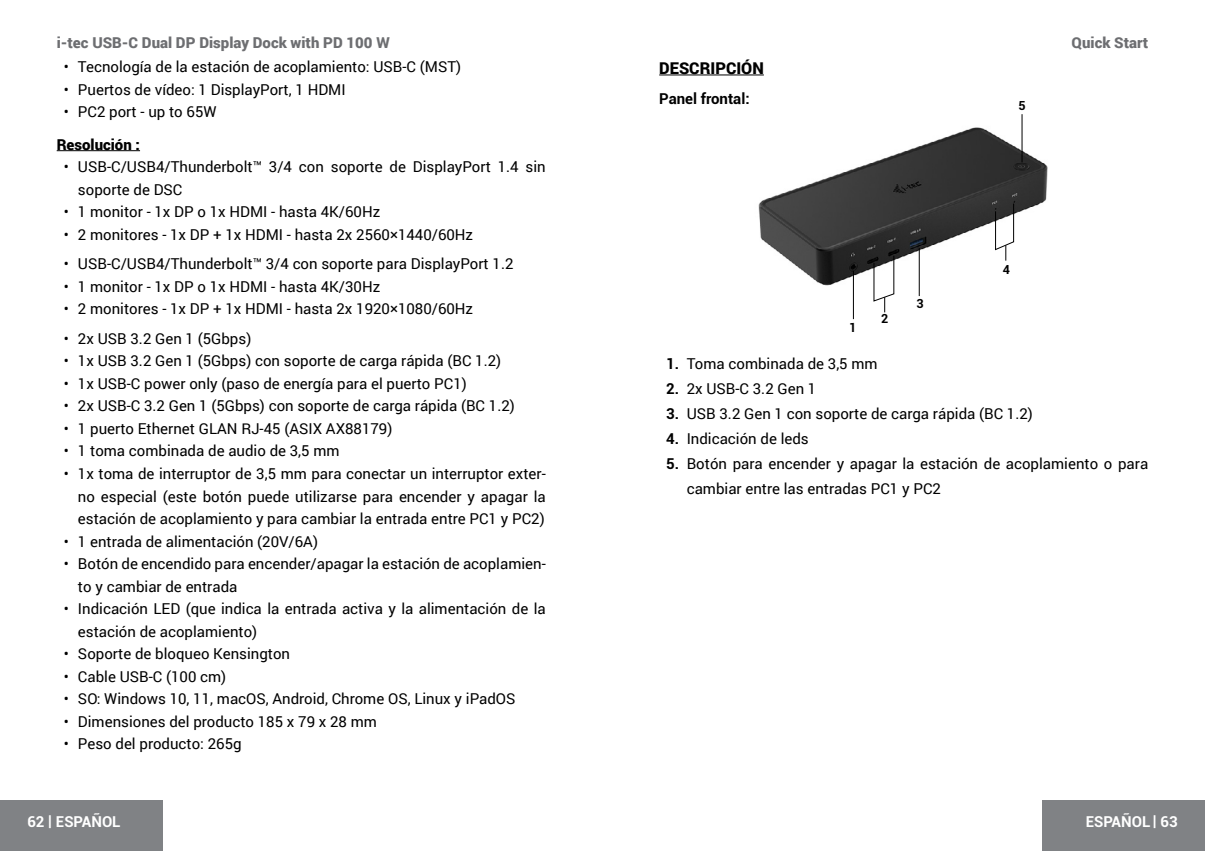
<style>
.page{position:relative;width:1205px;height:851px;background:#fff}
.page>*{position:absolute;margin:0;border:0;box-sizing:border-box;transform-origin:0 0}
.t1{font:900 16.25px "Roboto";color:#000}
.t2{font:15px/22.5px "Roboto";color:#000}
.t3{font:900 15px "Roboto";color:#6d6e71}
.t4{font:700 15px "Roboto";color:#fff}
.t5{font:700 15px "Roboto";color:#000}
.t6{font:900 15px "Roboto";color:#000}
.t7{font:700 12.5px "Roboto";color:#000}
.s1{font-weight:700}
</style>
<div class="page">
<div style="left:0;top:799px;width:163px;height:51px;background:#808285"></div>
<div style="left:1042px;top:799px;width:163px;height:51px;background:#808285"></div>
<hr style="left:57px;top:150px;width:83px;height:1px;background:#000">
<hr style="left:659px;top:74px;width:105px;height:1px;background:#000">
<img style="left:758px;top:119px;width:290px;height:179px">
<hr style="left:853px;top:271px;width:1px;height:48px;background:#000">
<hr style="left:919px;top:248px;width:1px;height:48px;background:#000">
<hr style="left:1021px;top:114px;width:1px;height:48px;background:#000">
<svg style="left:873px;top:255px;width:21px;height:57px"></svg>
<svg style="left:995px;top:203px;width:19px;height:57px"></svg>
<p class="t3" style="left:57px;top:32px;width:334px">i-tec USB-C Dual DP Display Dock with PD 100 W</p>
<p class="t3" style="left:1071px;top:32px;width:78px">Quick Start</p>
<p class="t2" style="left:64px;top:55px;width:399px">• Tecnología de la estación de acoplamiento: USB-C (MST)</p>
<p class="t2" style="left:64px;top:78px;width:283px">• Puertos de vídeo: 1 DisplayPort, 1 HDMI</p>
<p class="t2" style="left:64px;top:100px;width:154px">• PC2 port - up to 65W</p>
<p class="t6" style="left:57px;top:134px;width:85px">Resolución :</p>
<p class="t2" style="left:78px;top:155px;width:469px;text-indent:-14px">• USB-C/USB4/Thunderbolt™ 3/4 con soporte de DisplayPort 1.4 sin soporte de DSC</p>
<p class="t2" style="left:64px;top:200px;width:318px">• 1 monitor - 1x DP o 1x HDMI - hasta 4K/60Hz</p>
<p class="t2" style="left:64px;top:222px;width:411px">• 2 monitores - 1x DP + 1x HDMI - hasta 2x 2560×1440/60Hz</p>
<p class="t2" style="left:64px;top:252px;width:451px">• USB-C/USB4/Thunderbolt™ 3/4 con soporte para DisplayPort 1.2</p>
<p class="t2" style="left:64px;top:274px;width:318px">• 1 monitor - 1x DP o 1x HDMI - hasta 4K/30Hz</p>
<p class="t2" style="left:64px;top:297px;width:411px">• 2 monitores - 1x DP + 1x HDMI - hasta 2x 1920×1080/60Hz</p>
<p class="t2" style="left:64px;top:327px;width:189px">• 2x USB 3.2 Gen 1 (5Gbps)</p>
<p class="t2" style="left:64px;top:349px;width:439px">• 1x USB 3.2 Gen 1 (5Gbps) con soporte de carga rápida (BC 1.2)</p>
<p class="t2" style="left:64px;top:372px;width:404px">• 1x USB-C power only (paso de energía para el puerto PC1)</p>
<p class="t2" style="left:64px;top:394px;width:452px">• 2x USB-C 3.2 Gen 1 (5Gbps) con soporte de carga rápida (BC 1.2)</p>
<p class="t2" style="left:64px;top:417px;width:330px">• 1 puerto Ethernet GLAN RJ-45 (ASIX AX88179)</p>
<p class="t2" style="left:64px;top:439px;width:277px">• 1 toma combinada de audio de 3,5 mm</p>
<p class="t2" style="left:78px;top:462px;width:469px;text-align:justify;text-indent:-14px">• 1x toma de interruptor de 3,5 mm para conectar un interruptor exter&shy;no especial (este botón puede utilizarse para encender y apagar la estación de acoplamiento y para cambiar la entrada entre PC1 y PC2)</p>
<p class="t2" style="left:64px;top:529px;width:256px">• 1 entrada de alimentación (20V/6A)</p>
<p class="t2" style="left:78px;top:552px;width:469px;text-indent:-14px">• Botón de encendido para encender/apagar la estación de acoplamien&shy;to y cambiar de entrada</p>
<p class="t2" style="left:78px;top:597px;width:469px;text-indent:-14px">• Indicación LED (que indica la entrada activa y la alimentación de la estación de acoplamiento)</p>
<p class="t2" style="left:64px;top:642px;width:228px">• Soporte de bloqueo Kensington</p>
<p class="t2" style="left:64px;top:664px;width:164px">• Cable USB-C (100 cm)</p>
<p class="t2" style="left:64px;top:687px;width:453px">• SO: Windows 10, 11, macOS, Android, Chrome OS, Linux y iPadOS</p>
<p class="t2" style="left:64px;top:709px;width:315px">• Dimensiones del producto 185 x 79 x 28 mm</p>
<p class="t2" style="left:64px;top:732px;width:179px">• Peso del producto: 265g</p>
<p class="t4" style="left:27px;top:810px;width:95px">62 | ESPAÑOL</p>
<p class="t1" style="left:659px;top:56px;width:106px">DESCRIPCIÓN</p>
<p class="t5" style="left:659px;top:88px;width:92px">Panel frontal:</p>
<p class="t7" style="left:849px;top:319px;width:9px">1</p>
<p class="t7" style="left:881px;top:309px;width:9px">2</p>
<p class="t7" style="left:916px;top:294px;width:9px">3</p>
<p class="t7" style="left:1018px;top:97px;width:9px">5</p>
<p class="t7" style="left:1003px;top:260px;width:9px">4</p>
<p class="t2" style="left:666px;top:352px;width:213px"><span class="s1">1.</span> Toma combinada de 3,5 mm</p>
<p class="t2" style="left:666px;top:377px;width:152px"><span class="s1">2.</span> 2x USB-C 3.2 Gen 1</p>
<p class="t2" style="left:666px;top:402px;width:368px"><span class="s1">3.</span> USB 3.2 Gen 1 con soporte de carga rápida (BC 1.2)</p>
<p class="t2" style="left:666px;top:427px;width:144px"><span class="s1">4.</span> Indicación de leds</p>
<p class="t2" style="left:687px;top:450px;width:463px;line-height:25px;text-indent:-20px"><span class="s1">5.</span> Botón para encender y apagar la estación de acoplamiento o para cambiar entre las entradas PC1 y PC2</p>
<p class="t4" style="left:1086px;top:810px;width:93px">ESPAÑOL | 63</p>
</div>
